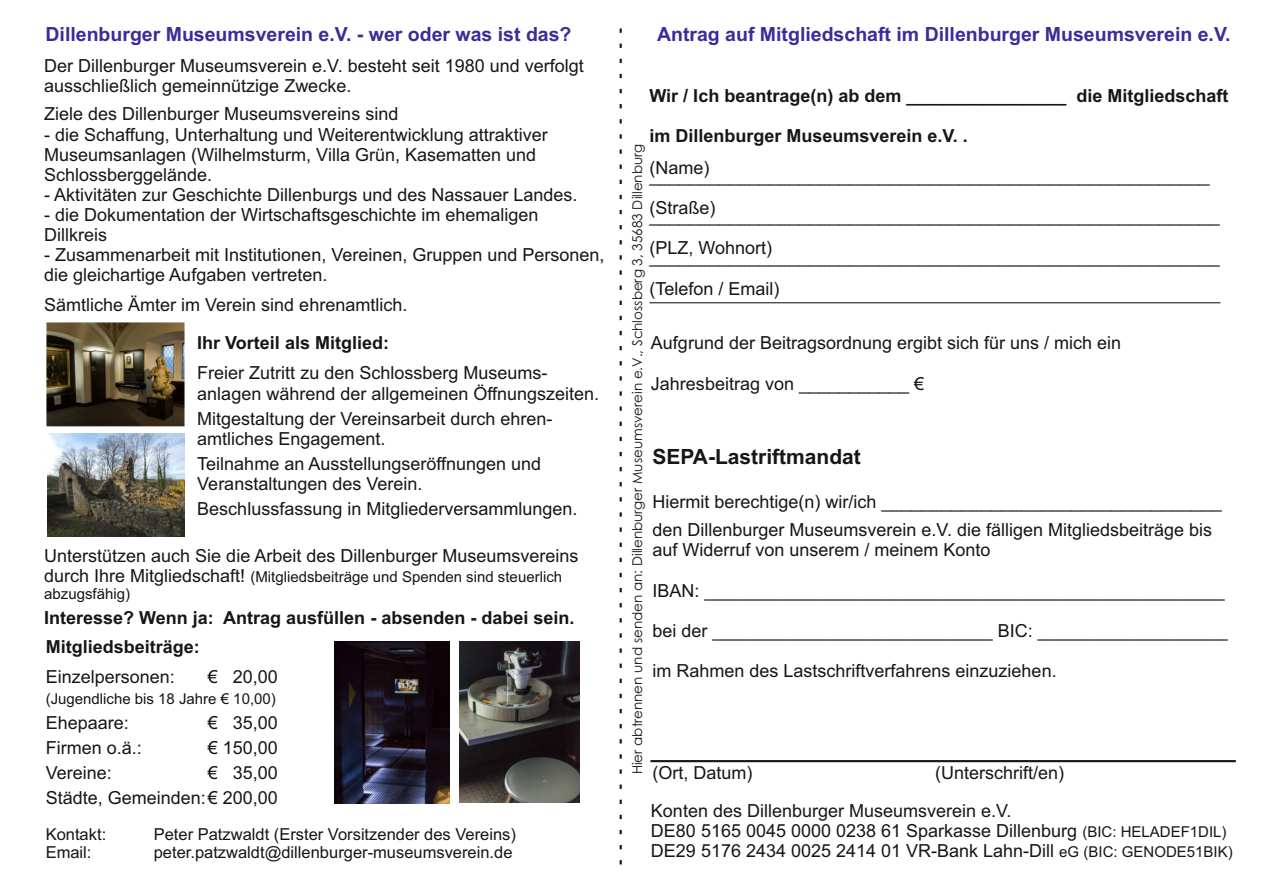
<style>
.page{position:relative;width:1263px;height:893px;background:#fff}
.page>*{position:absolute;margin:0;border:0;box-sizing:border-box;transform-origin:0 0}
.t1{font:700 21px "Arial";color:#151616}
.t2{font:700 19.5px "Arial";color:#3c2b99}
.t3{font:18px/20.1px "Arial";color:#151616}
.t4{font:700 18px "Arial";color:#151616}
.t5{font:16.5px "Arial";color:#151616}
.t6{font:15px/17.4px "Arial";color:#151616}
.t7{font:13.5px "Century Gothic";color:#151616}
.s1{font-size:18px}
.s2{font-size:15px}
</style>
<div class="page">
<svg style="left:620px;top:28px;width:2px;height:836px"></svg>
<hr style="left:650px;top:760px;width:586px;height:2px;background:#151616">
<img style="left:334px;top:641px;width:115px;height:162px">
<img style="left:47px;top:323px;width:138px;height:104px">
<img style="left:47px;top:434px;width:137px;height:103px">
<img style="left:459px;top:642px;width:121px;height:161px">
<hr style="left:649px;top:302px;width:571px;height:1px;background:#151616">
<p class="t2" style="left:45px;top:27px;width:527px">Dillenburger Museumsverein e.V. - wer oder was ist das?</p>
<p class="t2" style="left:657px;top:27px;width:575px">Antrag auf Mitgliedschaft im Dillenburger Museumsverein e.V.</p>
<p class="t3" style="left:44px;top:57px;width:541px">Der Dillenburger Museumsverein e.V. besteht seit 1980 und verfolgt ausschließlich gemeinnützige Zwecke.</p>
<p class="t3" style="left:44px;top:106px;width:356px">Ziele des Dillenburger Museumsvereins sind</p>
<p class="t3" style="left:44px;top:126px;width:505px">- die Schaffung, Unterhaltung und Weiterentwicklung attraktiver<br>Museumsanlagen (Wilhelmsturm, Villa Grün, Kasematten und<br>Schlossberggelände.</p>
<p class="t3" style="left:44px;top:186px;width:535px">- Aktivitäten zur Geschichte Dillenburgs und des Nassauer Landes.</p>
<p class="t3" style="left:44px;top:206px;width:496px">- die Dokumentation der Wirtschaftsgeschichte im ehemaligen<br>Dillkreis</p>
<p class="t3" style="left:44px;top:246px;width:562px">- Zusammenarbeit mit Institutionen, Vereinen, Gruppen und Personen, die gleichartige Aufgaben vertreten.</p>
<p class="t3" style="left:44px;top:297px;width:365px">Sämtliche Ämter im Verein sind ehrenamtlich.</p>
<p class="t4" style="left:197px;top:336px;width:193px">Ihr Vorteil als Mitglied:</p>
<p class="t3" style="left:197px;top:365px;width:403px">Freier Zutritt zu den Schlossberg Museums&shy;anlagen während der allgemeinen Öffnungszeiten.</p>
<p class="t3" style="left:197px;top:410px;width:357px">Mitgestaltung der Vereinsarbeit durch ehren&shy;amtliches Engagement.</p>
<p class="t3" style="left:197px;top:455px;width:345px">Teilnahme an Ausstellungseröffnungen und<br>Veranstaltungen des Verein.</p>
<p class="t3" style="left:197px;top:500px;width:382px">Beschlussfassung in Mitgliederversammlungen.</p>
<p class="t3" style="left:44px;top:547px;width:536px">Unterstützen auch Sie die Arbeit des Dillenburger Museumsvereins</p>
<p class="t6" style="left:44px;top:569px;width:519px"><span class="s1">durch Ihre Mitgliedschaft!</span> (Mitgliedsbeiträge und Spenden sind steuerlich abzugsfähig)</p>
<p class="t4" style="left:44px;top:611px;width:532px">Interesse? Wenn ja: Antrag ausfüllen - absenden - dabei sein.</p>
<p class="t4" style="left:46px;top:639px;width:156px">Mitgliedsbeiträge:</p>
<p class="t3" style="left:46px;top:668px;width:131px">Einzelpersonen:</p>
<p class="t3" style="left:208px;top:668px;width:72px">€ 20,00</p>
<p class="t6" style="left:46px;top:692px;width:232px">(Jugendliche bis 18 Jahre € 10,00)</p>
<p class="t3" style="left:46px;top:714px;width:85px">Ehepaare:</p>
<p class="t3" style="left:208px;top:714px;width:72px">€ 35,00</p>
<p class="t3" style="left:46px;top:739px;width:98px">Firmen o.ä.:</p>
<p class="t3" style="left:208px;top:739px;width:72px">€ 150,00</p>
<p class="t3" style="left:46px;top:764px;width:68px">Vereine:</p>
<p class="t3" style="left:46px;top:762px;width:234px;line-height:25.2px;text-align:right">€ 35,00<br>Städte, Gemeinden: € 200,00</p>
<p class="t5" style="left:46px;top:828px;width:62px">Kontakt:</p>
<p class="t5" style="left:154px;top:828px;width:364px">Peter Patzwaldt (Erster Vorsitzender des Vereins)</p>
<p class="t5" style="left:46px;top:846px;width:47px">Email:</p>
<p class="t5" style="left:154px;top:846px;width:360px">peter.patzwaldt@dillenburger-museumsverein.de</p>
<p class="t4" style="left:649px;top:89px;width:581px">Wir / Ich beantrage(n) ab dem ________________ die Mitgliedschaft</p>
<p class="t4" style="left:649px;top:129px;width:320px">im Dillenburger Museumsverein e.V. .</p>
<p class="t3" style="left:649px;top:167px;width:562px">________________________________________________________</p>
<p class="t3" style="left:649px;top:208px;width:572px">_________________________________________________________</p>
<p class="t3" style="left:649px;top:248px;width:572px">_________________________________________________________</p>
<p class="t7" style="left:632px;top:774px;width:632px;rotate:-90deg">Hier abtrennen und senden an: Dillenburger Museumsverein e.V., Schlossberg 3, 35683 Dillenburg</p>
<p class="t3" style="left:649px;top:159px;width:61px">(Name)</p>
<p class="t3" style="left:649px;top:199px;width:68px">(Straße)</p>
<p class="t3" style="left:649px;top:240px;width:124px">(PLZ, Wohnort)</p>
<p class="t3" style="left:649px;top:280px;width:132px">(Telefon / Email)</p>
<p class="t3" style="left:651px;top:335px;width:472px">Aufgrund der Beitragsordnung ergibt sich für uns / mich ein</p>
<p class="t3" style="left:651px;top:375px;width:275px">Jahresbeitrag von ___________ €</p>
<p class="t1" style="left:652px;top:448px;width:210px">SEPA-Lastriftmandat</p>
<p class="t3" style="left:652px;top:489px;width:571px;line-height:28.5px">Hiermit berechtige(n) wir/ich __________________________________ den Dillenburger Museumsverein e.V. die fälligen Mitgliedsbeiträge bis</p>
<p class="t3" style="left:652px;top:542px;width:340px">auf Widerruf von unserem / meinem Konto</p>
<p class="t3" style="left:652px;top:582px;width:574px">IBAN: ____________________________________________________</p>
<p class="t3" style="left:652px;top:622px;width:577px">bei der ____________________________ BIC: ___________________</p>
<p class="t3" style="left:652px;top:662px;width:406px">im Rahmen des Lastschriftverfahrens einzuziehen.</p>
<p class="t3" style="left:652px;top:764px;width:102px">(Ort, Datum)</p>
<p class="t3" style="left:935px;top:764px;width:131px">(Unterschrift/en)</p>
<p class="t3" style="left:651px;top:802px;width:583px">Konten des Dillenburger Museumsverein e.V.<br>DE80 5165 0045 0000 0238 61 Sparkasse Dillenburg <span class="s2">(BIC: HELADEF1DIL)<br></span>DE29 5176 2434 0025 2414 01 VR-Bank Lahn-Dill <span class="s2">eG (BIC: GENODE51BIK)</span></p>
</div>
